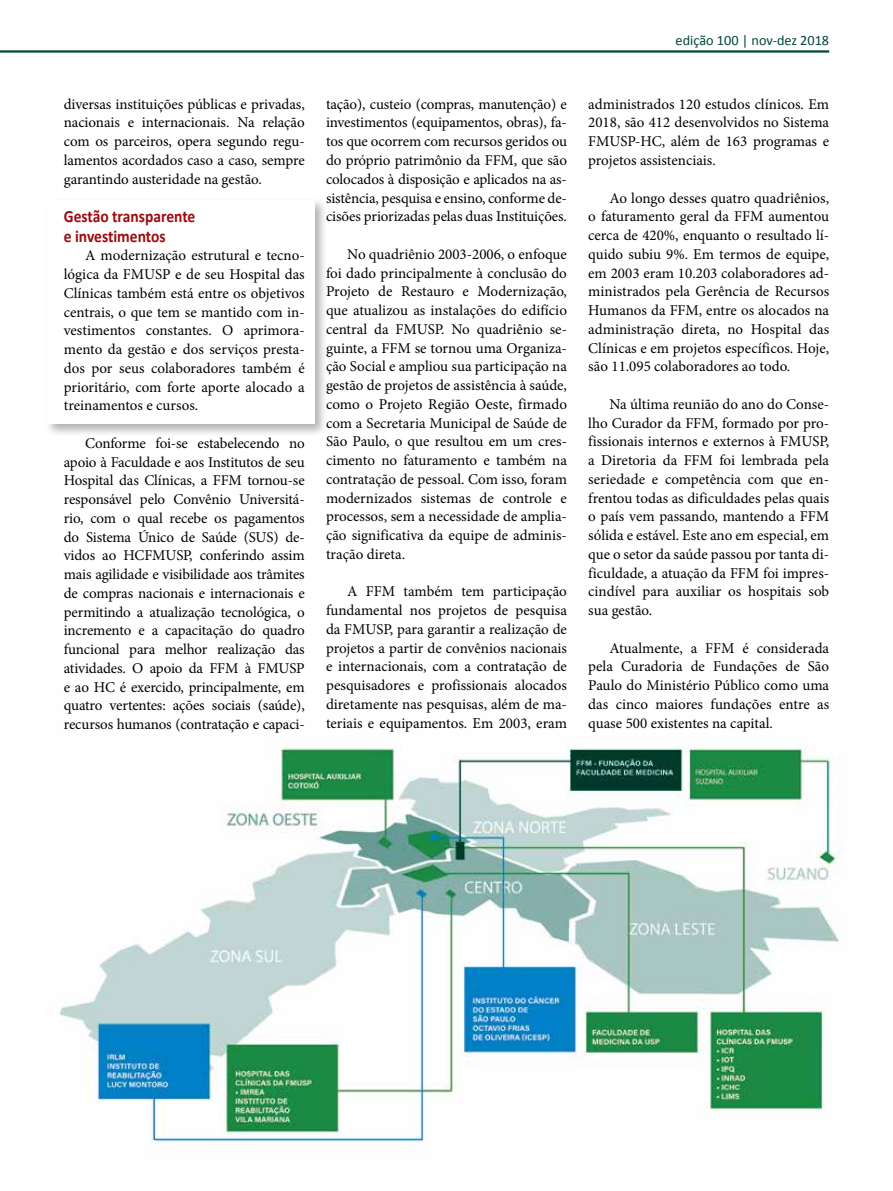
<style>
.page{position:relative;width:893px;height:1191px;background:#fff}
.page>*{position:absolute;margin:0;border:0;box-sizing:border-box;transform-origin:0 0}
.t1{font:700 17.25px/19.5px "Calibri";color:#9e0b0f;scale:.9 1}
.t2{font:15px/18.8px "Minion Pro";letter-spacing:-.005em;color:#000;text-align:justify}
.t3{font:14.25px "Calibri";color:#00483a}
</style>
<div class="page">
<hr style="left:0;top:50px;width:829px;height:3px;background:#00483a">
<div style="left:45px;top:198px;width:284px;height:239px;background:#000;opacity:.34"></div>
<div style="left:47px;top:200px;width:267px;height:223px;background:#fff"></div>
<img style="left:59px;top:742px;width:783px;height:409px">
<p class="t2" style="left:64px;top:95px;width:242px">diversas instituições públicas e privadas, nacionais e internacionais. Na relação com os parceiros, opera segundo regu&shy;lamentos acordados caso a caso, sempre garantindo austeridade na gestão.</p>
<p class="t1" style="left:64px;top:206px;width:148px">Gestão transparente e investimentos</p>
<p class="t2" style="left:64px;top:246px;width:242px;text-indent:21px">A modernização estrutural e tecno&shy;lógica da FMUSP e de seu Hospital das Clínicas também está entre os objetivos centrais, o que tem se mantido com in&shy;vestimentos constantes. O aprimora&shy;mento da gestão e dos serviços presta&shy;dos por seus colaboradores também é prioritário, com forte aporte alocado a treinamentos e cursos.</p>
<p class="t2" style="left:64px;top:434px;width:242px;text-indent:21px">Conforme foi-se estabelecendo no apoio à Faculdade e aos Institutos de seu Hospital das Clínicas, a FFM tornou-se responsável pelo Convênio Universitá&shy;rio, com o qual recebe os pagamentos do Sistema Único de Saúde (SUS) de&shy;vidos ao HCFMUSP, conferindo assim mais agilidade e visibilidade aos trâmites de compras nacionais e internacionais e permitindo a atualização tecnológica, o incremento e a capacitação do quadro funcional para melhor realização das atividades. O apoio da FFM à FMUSP e ao HC é exercido, principalmente, em quatro vertentes: ações sociais (saúde), recursos humanos (contratação e capaci-</p>
<p class="t2" style="left:326px;top:95px;width:242px">tação), custeio (compras, manutenção) e investimentos (equipamentos, obras), fa&shy;tos que ocorrem com recursos geridos ou do próprio patrimônio da FFM, que são colocados à disposição e aplicados na as&shy;sistência, pesquisa e ensino, conforme de&shy;cisões priorizadas pelas duas Instituições.</p>
<p class="t2" style="left:326px;top:245px;width:242px;text-indent:21px">No quadriênio 2003-2006, o enfoque foi dado principalmente à conclusão do Projeto de Restauro e Modernização, que atualizou as instalações do edifício central da FMUSP. No quadriênio se&shy;guinte, a FFM se tornou uma Organiza&shy;ção Social e ampliou sua participação na gestão de projetos de assistência à saúde, como o Projeto Região Oeste, firmado com a Secretaria Municipal de Saúde de São Paulo, o que resultou em um cres&shy;cimento no faturamento e também na contratação de pessoal. Com isso, foram modernizados sistemas de controle e processos, sem a necessidade de amplia&shy;ção significativa da equipe de adminis&shy;tração direta.</p>
<p class="t2" style="left:326px;top:582px;width:242px;text-indent:21px">A FFM também tem participação fundamental nos projetos de pesquisa da FMUSP, para garantir a realização de projetos a partir de convênios nacionais e internacionais, com a contratação de pesquisadores e profissionais alocados diretamente nas pesquisas, além de ma&shy;teriais e equipamentos. Em 2003, eram</p>
<p class="t3" style="left:676px;top:32px;width:155px">edição 100 | nov-dez 2018</p>
<p class="t2" style="left:588px;top:95px;width:242px">administrados 120 estudos clínicos. Em 2018, são 412 desenvolvidos no Sistema FMUSP-HC, além de 163 programas e projetos assistenciais.</p>
<p class="t2" style="left:588px;top:188px;width:242px;text-indent:21px">Ao longo desses quatro quadriênios, o faturamento geral da FFM aumentou cerca de 420%, enquanto o resultado lí&shy;quido subiu 9%. Em termos de equipe, em 2003 eram 10.203 colaboradores ad&shy;ministrados pela Gerência de Recursos Humanos da FFM, entre os alocados na administração direta, no Hospital das Clínicas e em projetos específicos. Hoje, são 11.095 colaboradores ao todo.</p>
<p class="t2" style="left:588px;top:395px;width:242px;text-indent:21px">Na última reunião do ano do Conse&shy;lho Curador da FFM, formado por pro&shy;fissionais internos e externos à FMUSP, a Diretoria da FFM foi lembrada pela seriedade e competência com que en&shy;frentou todas as dificuldades pelas quais o país vem passando, mantendo a FFM sólida e estável. Este ano em especial, em que o setor da saúde passou por tanta di&shy;ficuldade, a atuação da FFM foi impres&shy;cindível para auxiliar os hospitais sob sua gestão.</p>
<p class="t2" style="left:588px;top:638px;width:242px;text-indent:21px">Atualmente, a FFM é considerada pela Curadoria de Fundações de São Paulo do Ministério Público como uma das cinco maiores fundações entre as quase 500 existentes na capital.</p>
</div>
